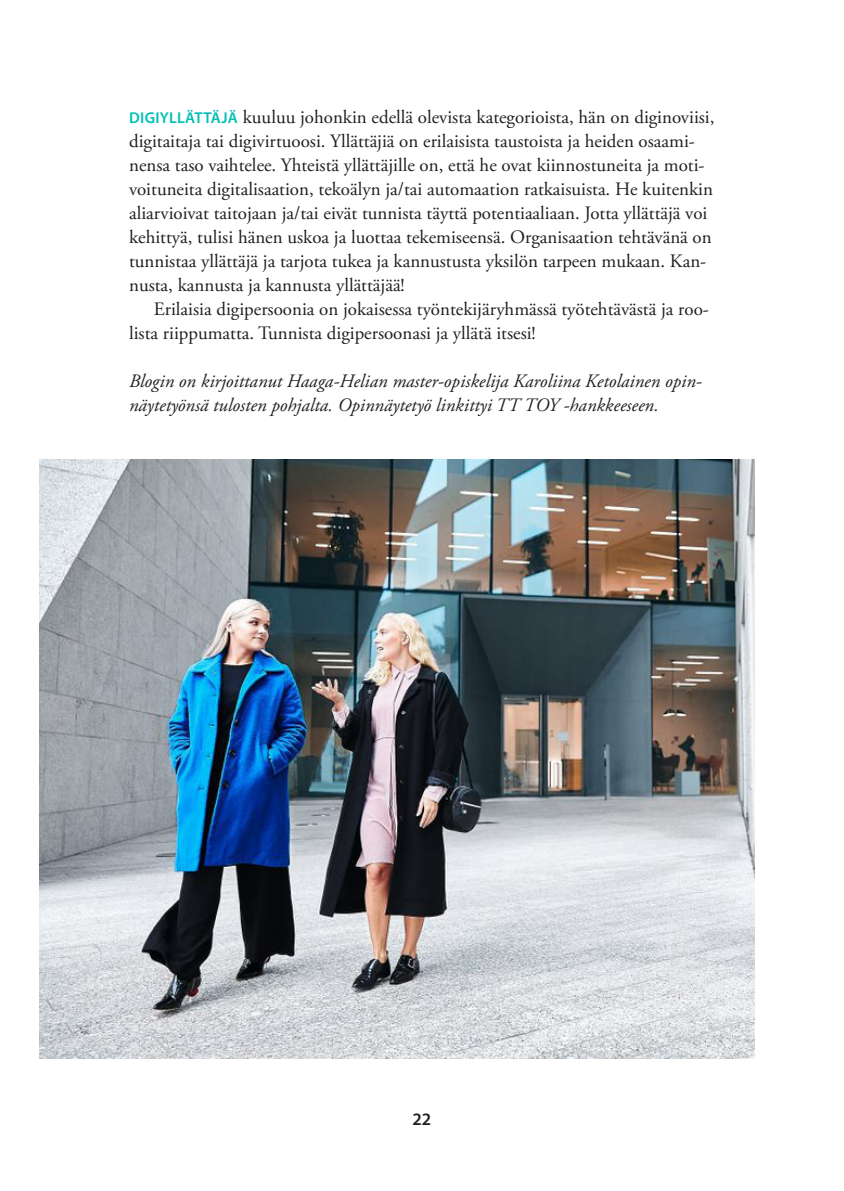
<style>
.page{position:relative;width:844px;height:1191px;background:#fff}
.page>*{position:absolute;margin:0;border:0;box-sizing:border-box;transform-origin:0 0}
.leipä{font:18.9px/24px "Adobe Garamond Pro";color:#231f20}
.leipä-2{font:italic 18.9px/24px "Adobe Garamond Pro";color:#231f20}
.leipä_sis{font:18.9px/24px "Adobe Garamond Pro";color:#231f20}
.t1{font:600 17.5px "Myriad Pro";color:#231f20}
.s1{font-family:"Myriad Pro";font-weight:600;font-size:15.75px;color:#00bfb5}
</style>
<div class="page">
<img style="left:40px;top:459px;width:714px;height:599px">
<p class="leipä" style="left:129px;top:106px;width:587px"><span class="s1">DIGIYLLÄTTÄJÄ</span> kuuluu johonkin edellä olevista kategorioista, hän on diginoviisi, digitaitaja tai digivirtuoosi. Yllättäjiä on erilaisista taustoista ja heiden osaami&shy;nensa taso vaihtelee. Yhteistä yllättäjille on, että he ovat kiinnostuneita ja moti&shy;voituneita digitalisaation, tekoälyn ja/tai automaation ratkaisuista. He kuitenkin aliarvioivat taitojaan ja/tai eivät tunnista täyttä potentiaaliaan. Jotta yllättäjä voi kehittyä, tulisi hänen uskoa ja luottaa tekemiseensä. Organisaation tehtävänä on tunnistaa yllättäjä ja tarjota tukea ja kannustusta yksilön tarpeen mukaan. Kan&shy;nusta, kannusta ja kannusta yllättäjää!</p>
<p class="leipä_sis" style="left:129px;top:298px;width:581px;text-indent:25px">Erilaisia digipersoonia on jokaisessa työntekijäryhmässä työtehtävästä ja roo&shy;lista riippumatta. Tunnista digipersoonasi ja yllätä itsesi!</p>
<p class="leipä-2" style="left:129px;top:369px;width:574px">Blogin on kirjoittanut Haaga-Helian master-opiskelija Karoliina Ketolainen opin&shy;näytetyönsä tulosten pohjalta. Opinnäytetyö linkittyi TT TOY -hankkeeseen.</p>
<p class="t1" style="left:412px;top:1107px;width:20px">22</p>
</div>
